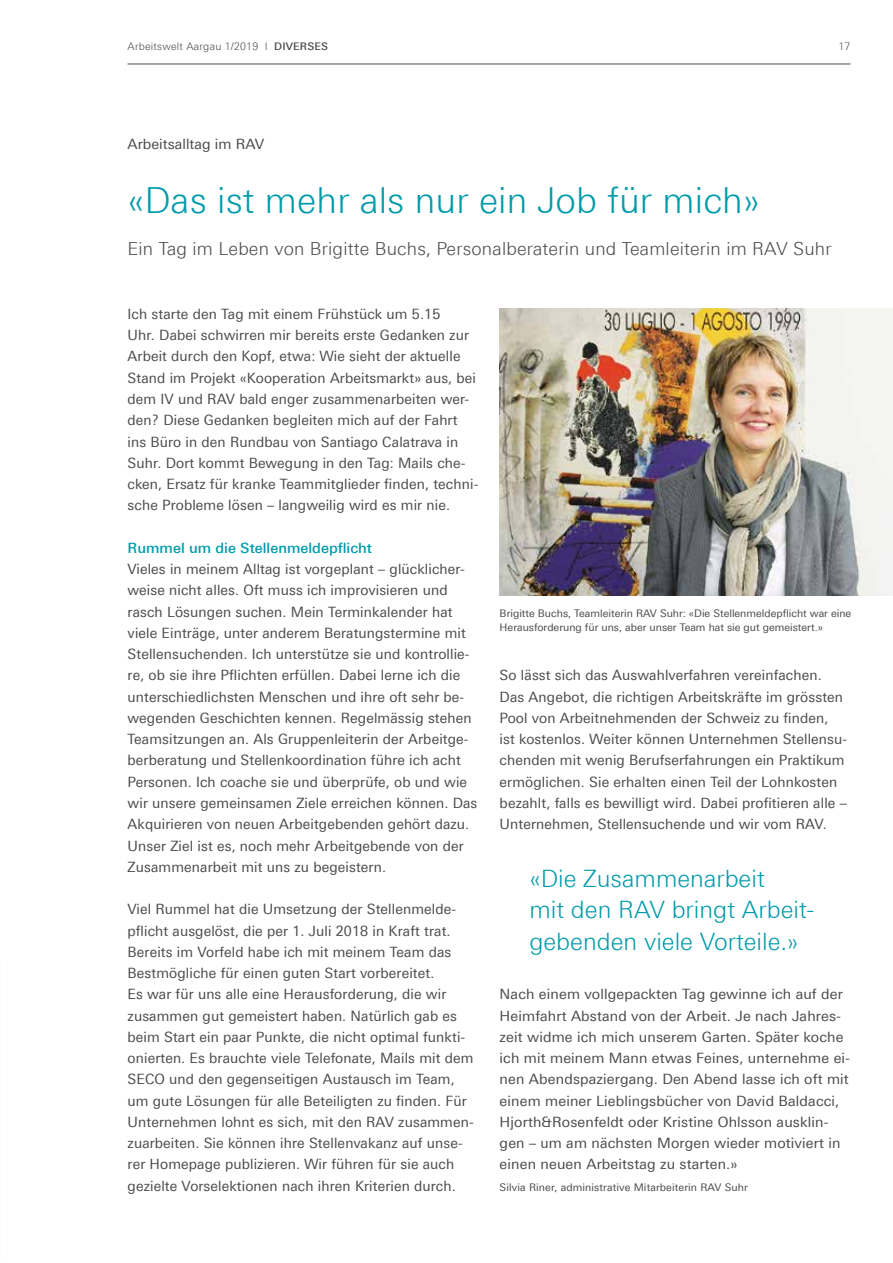
<style>
.page{position:relative;width:893px;height:1263px;background:#fff}
.page>*{position:absolute;margin:0;border:0;box-sizing:border-box;transform-origin:0 0}
.t1{font:300 36px "Linotype Univers 330";letter-spacing:.005em;color:#009baa}
.t2{font:300 24px/31.8px "Linotype Univers 330";color:#009baa}
.t3{font:300 18px "Linotype Univers 330";letter-spacing:.01em;color:#4a4a49}
.t4{font:14.25px/21.3px "Linotype Univers 430";letter-spacing:.01em;color:#4a4a49}
.t5{font:500 14.25px "Linotype Univers 530";color:#009baa}
.t6{font:10.5px/14.9px "Linotype Univers 430";color:#4a4a49}
.t7{font:300 10.5px "Linotype Univers 330";letter-spacing:.02em;color:#4a4a49}
.s1{font-family:"Linotype Univers 530";font-weight:500}
</style>
<div class="page">
<hr style="left:128px;top:64px;width:722px;height:1px;background:#4a4a49">
<img style="left:500px;top:309px;width:393px;height:286px">
<p class="t7" style="left:128px;top:40px;width:202px">Arbeitswelt Aargau 1/2019 I <span class="s1">DIVERSES</span></p>
<p class="t7" style="left:838px;top:40px;width:13px">17</p>
<p class="t4" style="left:128px;top:133px;width:138px">Arbeitsalltag im RAV</p>
<h1 class="t1" style="left:128px;top:179px;width:634px">«Das ist mehr als nur ein Job für mich»</h1>
<p class="t3" style="left:128px;top:238px;width:705px">Ein Tag im Leben von Brigitte Buchs, Personalberaterin und Teamleiterin im RAV Suhr</p>
<p class="t4" style="left:128px;top:303px;width:352px">Ich starte den Tag mit einem Frühstück um 5.15<br>Uhr. Dabei schwirren mir bereits erste Gedanken zur Arbeit durch den Kopf, etwa: Wie sieht der aktuelle Stand im Projekt «Kooperation Arbeitsmarkt» aus, bei dem IV und RAV bald enger zusammenarbeiten wer&shy;den? Diese Gedanken begleiten mich auf der Fahrt ins Büro in den Rundbau von Santiago Calatrava in Suhr. Dort kommt Bewegung in den Tag: Mails che&shy;cken, Ersatz für kranke Teammitglieder finden, techni&shy;sche Probleme lösen – langweilig wird es mir nie.</p>
<p class="t5" style="left:128px;top:539px;width:246px">Rummel um die Stellenmeldepflicht</p>
<p class="t4" style="left:128px;top:558px;width:351px">Vieles in meinem Alltag ist vorgeplant – glücklicher&shy;weise nicht alles. Oft muss ich improvisieren und rasch Lösungen suchen. Mein Terminkalender hat viele Einträge, unter anderem Beratungstermine mit Stellensuchenden. Ich unterstütze sie und kontrollie&shy;re, ob sie ihre Pflichten erfüllen. Dabei lerne ich die unterschiedlichsten Menschen und ihre oft sehr be&shy;wegenden Geschichten kennen. Regelmässig stehen Teamsitzungen an. Als Gruppenleiterin der Arbeitge&shy;berberatung und Stellenkoordination führe ich acht Personen. Ich coache sie und überprüfe, ob und wie wir unsere gemeinsamen Ziele erreichen können. Das Akquirieren von neuen Arbeitgebenden gehört dazu.<br>Unser Ziel ist es, noch mehr Arbeitgebende von der Zusammenarbeit mit uns zu begeistern.</p>
<p class="t4" style="left:128px;top:898px;width:348px">Viel Rummel hat die Umsetzung der Stellenmelde&shy;pflicht ausgelöst, die per 1. Juli 2018 in Kraft trat.<br>Bereits im Vorfeld habe ich mit meinem Team das Bestmögliche für einen guten Start vorbereitet.<br>Es war für uns alle eine Herausforderung, die wir zusammen gut gemeistert haben. Natürlich gab es beim Start ein paar Punkte, die nicht optimal funkti&shy;onierten. Es brauchte viele Telefonate, Mails mit dem SECO und den gegenseitigen Austausch im Team, um gute Lösungen für alle Beteiligten zu finden. Für Unternehmen lohnt es sich, mit den RAV zusammen&shy;zuarbeiten. Sie können ihre Stellenvakanz auf unse&shy;rer Homepage publizieren. Wir führen für sie auch gezielte Vorselektionen nach ihren Kriterien durch.</p>
<p class="t6" style="left:500px;top:605px;width:353px">Brigitte Buchs, Teamleiterin RAV Suhr: «Die Stellenmeldepflicht war eine<br>Herausforderung für uns, aber unser Team hat sie gut gemeistert.»</p>
<p class="t4" style="left:500px;top:665px;width:349px">So lässt sich das Auswahlverfahren vereinfachen.<br>Das Angebot, die richtigen Arbeitskräfte im grössten Pool von Arbeitnehmenden der Schweiz zu finden,<br>ist kostenlos. Weiter können Unternehmen Stellensu&shy;chenden mit wenig Berufserfahrungen ein Praktikum ermöglichen. Sie erhalten einen Teil der Lohnkosten bezahlt, falls es bewilligt wird. Dabei profitieren alle – Unternehmen, Stellensuchende und wir vom RAV.</p>
<h2 class="t2" style="left:529px;top:862px;width:286px">«Die Zusammenarbeit<br>mit den RAV bringt Arbeit&shy;gebenden viele Vorteile.»</h2>
<p class="t4" style="left:500px;top:984px;width:352px">Nach einem vollgepackten Tag gewinne ich auf der Heimfahrt Abstand von der Arbeit. Je nach Jahres&shy;zeit widme ich mich unserem Garten. Später koche ich mit meinem Mann etwas Feines, unternehme ei&shy;nen Abendspaziergang. Den Abend lasse ich oft mit einem meiner Lieblingsbücher von David Baldacci, Hjorth&amp;Rosenfeldt oder Kristine Ohlsson ausklin&shy;gen – um am nächsten Morgen wieder motiviert in einen neuen Arbeitstag zu starten.»</p>
<p class="t6" style="left:500px;top:1179px;width:250px">Silvia Riner, administrative Mitarbeiterin RAV Suhr</p>
</div>
